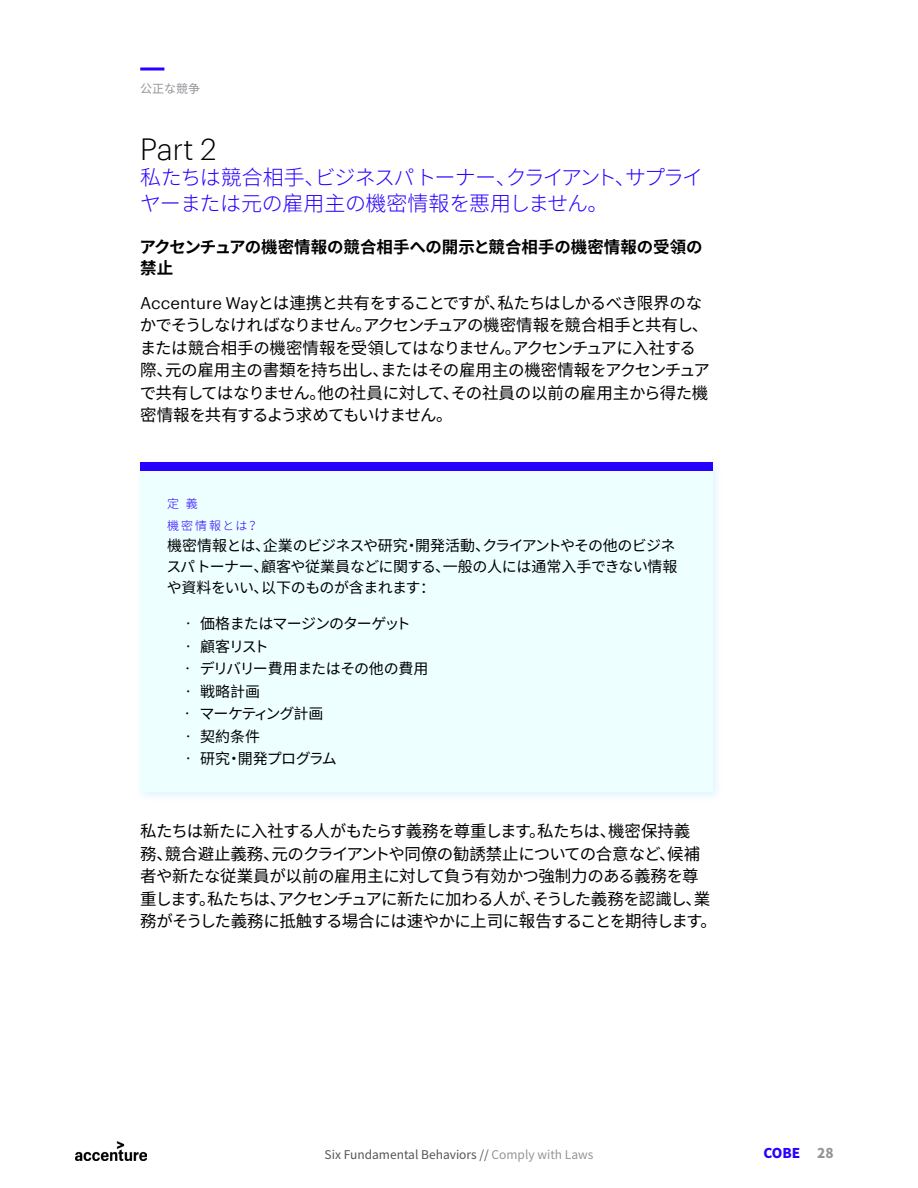
<style>
.page{position:relative;width:918px;height:1188px;background:#fff}
.page>*{position:absolute;margin:0;border:0;box-sizing:border-box;transform-origin:0 0}
.Body_Copy{font:300 30px "Graphik";color:#000}
.Body_Copy-2{font:300 21px/25.5px "Noto Sans CJ Ksc";letter-spacing:-.045em;color:#2800ff}
.Body_Copy-3{font:16.5px/22.5px "Noto Sans CJ Ksc";letter-spacing:-.035em;color:#000}
.Body_Copy-4{font:700 16.5px/21.6px "Noto Sans CJ Ksc";color:#000}
.Body_Copy_sm{font:15px/21px "Noto Sans CJ Ksc";letter-spacing:-.03em;color:#000}
.Body_Copy_sm-2{font:15px "Noto Sans CJ Ksc";letter-spacing:-.06em;color:#000}
.Body_Copy_sm-3{font:15px "Noto Sans CJ Ksc";letter-spacing:-.075em;color:#000}
.t1{font:900 13.5px "Noto Sans CJ Ksc";color:#2800ff}
.t2{font:900 13.5px "Noto Sans CJ Ksc";color:#939598}
.t3{font:12px "Noto Sans CJ Ksc";color:#545456}
.Body_Copy-5{font:300 12px "Noto Sans CJ Ksc";letter-spacing:.16em;color:#2800ff}
.H6_-_Left_rail{font:12px "Noto Sans CJ Ksc";color:#939598}
.s1{font-family:"Graphik"}
.s2{color:#939598}
</style>
<div class="page">
<img style="left:75px;top:1142px;width:72px;height:19px">
<hr style="left:140px;top:68px;width:24px;height:2px;background:#2800ff">
<div style="left:135px;top:457px;width:589px;height:345px;background:#4ec1ff;opacity:.2"></div>
<div style="left:140px;top:462px;width:572px;height:329px;background:#eff"></div>
<div style="left:140px;top:462px;width:572px;height:9px;background:#2800ff"></div>
<p class="H6_-_Left_rail" style="left:140px;top:82px;width:61px">公正な競争</p>
<p class="Body_Copy" style="left:140px;top:127px;width:78px">Part 2</p>
<p class="Body_Copy-2" style="left:140px;top:165px;width:564px">私たちは競合相手、ビジネスパ トーナー、クライアント、サプライヤーまたは元の雇用主の機密情報を悪用しません。</p>
<p class="Body_Copy-4" style="left:140px;top:236px;width:565px">アクセンチュアの機密情報の競合相手への開示と競合相手の機密情報の受領の禁止</p>
<p class="Body_Copy-3" style="left:140px;top:292px;width:572px"><span class="s1">Accenture Way</span>とは連携と共有をすることですが、私たちはしかるべき限界のなかでそうしなければなりません。アクセンチュアの機密情報を競合相手と共有し、または競合相手の機密情報を受領してはなりません。アクセンチュアに入社する際、元の雇用主の書類を持ち出し、またはその雇用主の機密情報をアクセンチュアで共有してはなりません。他の社員に対して、その社員の以前の雇用主から得た機密情報を共有するよう求めてもいけません。</p>
<p class="Body_Copy-5" style="left:167px;top:496px;width:32px">定 義</p>
<p class="Body_Copy-5" style="left:167px;top:519px;width:96px">機密情報とは？</p>
<p class="Body_Copy_sm" style="left:167px;top:535px;width:512px">機密情報とは、企業のビジネスや研究・開発活動、クライアントやその他のビジネスパ トーナー、顧客や従業員などに関する、一般の人には通常入手できない情報や資料をいい、以下のものが含まれます：</p>
<p class="Body_Copy_sm-2" style="left:181px;top:615px;width:231px">• 価格またはマージンのターゲット</p>
<p class="Body_Copy_sm" style="left:181px;top:636px;width:90px">• 顧客リスト</p>
<p class="Body_Copy_sm" style="left:180px;top:658px;width:250px">• デリバリー費用またはその他の費用</p>
<p class="Body_Copy_sm" style="left:181px;top:681px;width:81px">• 戦略計画</p>
<p class="Body_Copy_sm-3" style="left:180px;top:705px;width:145px">• マーケティング計画</p>
<p class="Body_Copy_sm" style="left:181px;top:726px;width:81px">• 契約条件</p>
<p class="Body_Copy_sm" style="left:181px;top:748px;width:158px">• 研究・開発プログラム</p>
<p class="Body_Copy-3" style="left:140px;top:821px;width:578px">私たちは新たに入社する人がもたらす義務を尊重します。私たちは、機密保持義<br>務、競合避止義務、元のクライアントや同僚の勧誘禁止についての合意など、候補者や新たな従業員が以前の雇用主に対して負う有効かつ強制力のある義務を尊重します。私たちは、アクセンチュアに新たに加わる人が、そうした義務を認識し、業務がそうした義務に抵触する場合には速やかに上司に報告することを期待します。</p>
<p class="t3" style="left:325px;top:1147px;width:270px">Six Fundamental Behaviors // <span class="s2">Comply with Laws</span></p>
<p class="t1" style="left:764px;top:1146px;width:38px">COBE</p>
<p class="t2" style="left:817px;top:1146px;width:18px">28</p>
</div>
